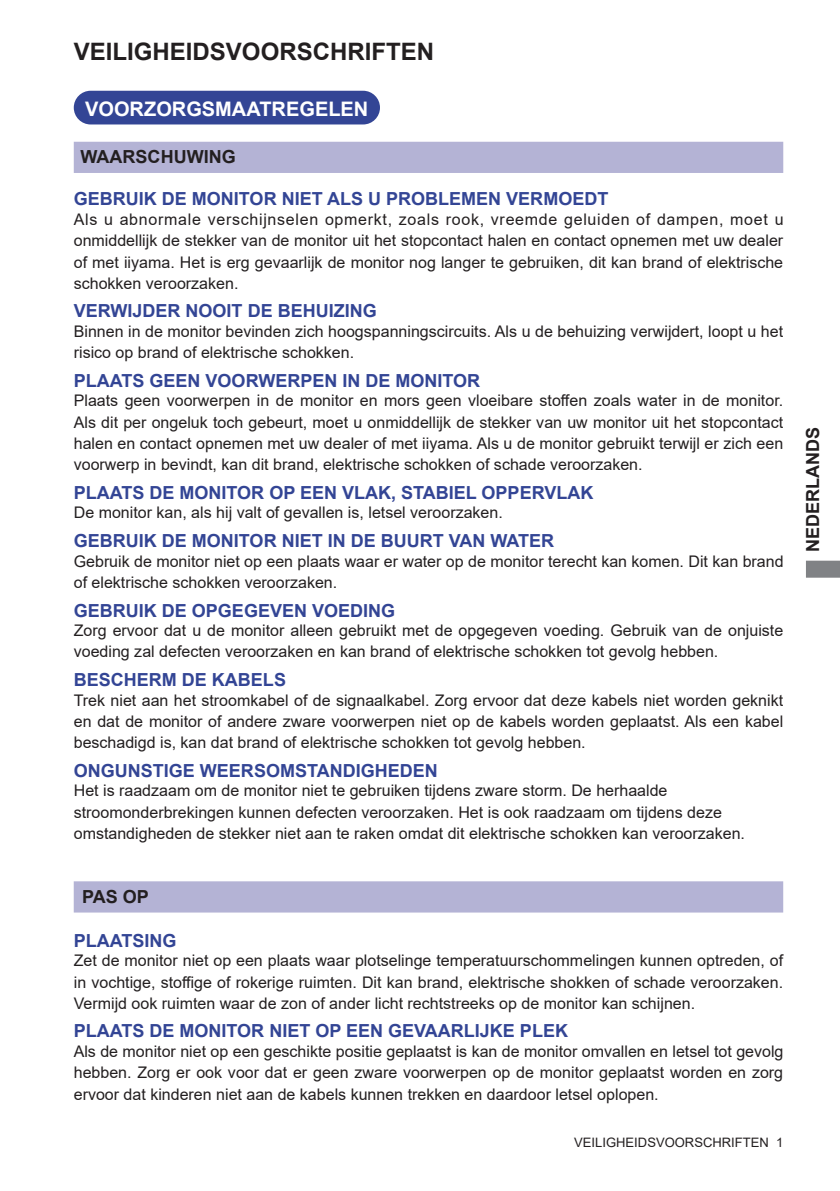
<style>
.page{position:relative;width:840px;height:1191px;background:#fff}
.page>*{position:absolute;margin:0;border:0;box-sizing:border-box;transform-origin:0 0}
.t1{font:700 24px "Arial";color:#231f20}
.t2{font:700 20px "Arial";color:#fff}
.t3{font:700 18px "Arial";color:#334595}
.t4{font:700 18px "Arial";color:#231f20}
.t5{font:16px/21.2px "Arial";color:#231f20;text-align:justify}
.t6{font:13px "Arial";color:#231f20}
</style>
<div class="page">
<svg style="left:806px;top:560px;width:33px;height:17px"></svg>
<div style="left:75px;top:92px;width:304px;height:31px;background:#334595;border-radius:16px"></div>
<div style="left:74px;top:91px;width:306px;height:33px;border:2px solid #334595;border-radius:16px"></div>
<div style="left:74px;top:142px;width:708px;height:31px;background:#b4b3d5"></div>
<div style="left:74px;top:881px;width:708px;height:31px;background:#b4b3d5;border:2px solid #b4b3d5"></div>
<h1 class="t1" style="left:74px;top:35px;width:362px">VEILIGHEIDSVOORSCHRIFTEN</h1>
<p class="t2" style="left:85px;top:95px;width:284px">VOORZORGSMAATREGELEN</p>
<p class="t4" style="left:80px;top:144px;width:156px">WAARSCHUWING</p>
<p class="t3" style="left:74px;top:186px;width:536px">GEBRUIK DE MONITOR NIET ALS U PROBLEMEN VERMOEDT</p>
<p class="t5" style="left:74px;top:209px;width:710px">Als u abnormale verschijnselen opmerkt, zoals rook, vreemde geluiden of dampen, moet u onmiddellijk de stekker van de monitor uit het stopcontact halen en contact opnemen met uw dealer of met iiyama. Het is erg gevaarlijk de monitor nog langer te gebruiken, dit kan brand of elektrische schokken veroorzaken.</p>
<p class="t3" style="left:74px;top:298px;width:304px">VERWIJDER NOOIT DE BEHUIZING</p>
<p class="t5" style="left:74px;top:321px;width:710px">Binnen in de monitor bevinden zich hoogspanningscircuits. Als u de behuizing verwijdert, loopt u het risico op brand of elektrische schokken.</p>
<p class="t3" style="left:74px;top:368px;width:408px">PLAATS GEEN VOORWERPEN IN DE MONITOR</p>
<p class="t5" style="left:74px;top:390px;width:710px">Plaats geen voorwerpen in de monitor en mors geen vloeibare stoffen zoals water in de monitor.<br>Als dit per ongeluk toch gebeurt, moet u onmiddellijk de stekker van uw monitor uit het stopcontact halen en contact opnemen met uw dealer of met iiyama. Als u de monitor gebruikt terwijl er zich een voorwerp in bevindt, kan dit brand, elektrische schokken of schade veroorzaken.</p>
<p class="t3" style="left:74px;top:480px;width:521px">PLAATS DE MONITOR OP EEN VLAK, STABIEL OPPERVLAK</p>
<p class="t5" style="left:74px;top:502px;width:430px">De monitor kan, als hij valt of gevallen is, letsel veroorzaken.</p>
<p class="t3" style="left:74px;top:528px;width:482px">GEBRUIK DE MONITOR NIET IN DE BUURT VAN WATER</p>
<p class="t5" style="left:74px;top:550px;width:710px">Gebruik de monitor niet op een plaats waar er water op de monitor terecht kan komen. Dit kan brand of elektrische schokken veroorzaken.</p>
<p class="t3" style="left:74px;top:597px;width:323px">GEBRUIK DE OPGEGEVEN VOEDING</p>
<p class="t5" style="left:74px;top:620px;width:710px">Zorg ervoor dat u de monitor alleen gebruikt met de opgegeven voeding. Gebruik van de onjuiste voeding zal defecten veroorzaken en kan brand of elektrische schokken tot gevolg hebben.</p>
<p class="t3" style="left:74px;top:667px;width:214px">BESCHERM DE KABELS</p>
<p class="t5" style="left:74px;top:689px;width:710px">Trek niet aan het stroomkabel of de signaalkabel. Zorg ervoor dat deze kabels niet worden geknikt en dat de monitor of andere zware voorwerpen niet op de kabels worden geplaatst. Als een kabel beschadigd is, kan dat brand of elektrische schokken tot gevolg hebben.</p>
<p class="t3" style="left:74px;top:758px;width:365px">ONGUNSTIGE WEERSOMSTANDIGHEDEN</p>
<p class="t5" style="left:74px;top:780px;width:672px;text-align:left">Het is raadzaam om de monitor niet te gebruiken tijdens zware storm. De herhaalde stroomonderbrekingen kunnen defecten veroorzaken. Het is ook raadzaam om tijdens deze omstandigheden de stekker niet aan te raken omdat dit elektrische schokken kan veroorzaken.</p>
<p class="t4" style="left:82px;top:883px;width:68px">PAS OP</p>
<p class="t3" style="left:74px;top:927px;width:104px">PLAATSING</p>
<p class="t5" style="left:74px;top:950px;width:710px">Zet de monitor niet op een plaats waar plotselinge temperatuurschommelingen kunnen optreden, of in vochtige, stoffige of rokerige ruimten. Dit kan brand, elektrische shokken of schade veroorzaken.<br>Vermijd ook ruimten waar de zon of ander licht rechtstreeks op de monitor kan schijnen.</p>
<p class="t3" style="left:74px;top:1018px;width:495px">PLAATS DE MONITOR NIET OP EEN GEVAARLIJKE PLEK</p>
<p class="t5" style="left:74px;top:1040px;width:710px">Als de monitor niet op een geschikte positie geplaatst is kan de monitor omvallen en letsel tot gevolg hebben. Zorg er ook voor dat er geen zware voorwerpen op de monitor geplaatst worden en zorg ervoor dat kinderen niet aan de kabels kunnen trekken en daardoor letsel oplopen.</p>
<p class="t6" style="left:574px;top:1133px;width:210px">VEILIGHEIDSVOORSCHRIFTEN 1</p>
<p class="t4" style="left:799px;top:551px;width:126px;rotate:-90deg">NEDERLANDS</p>
</div>
